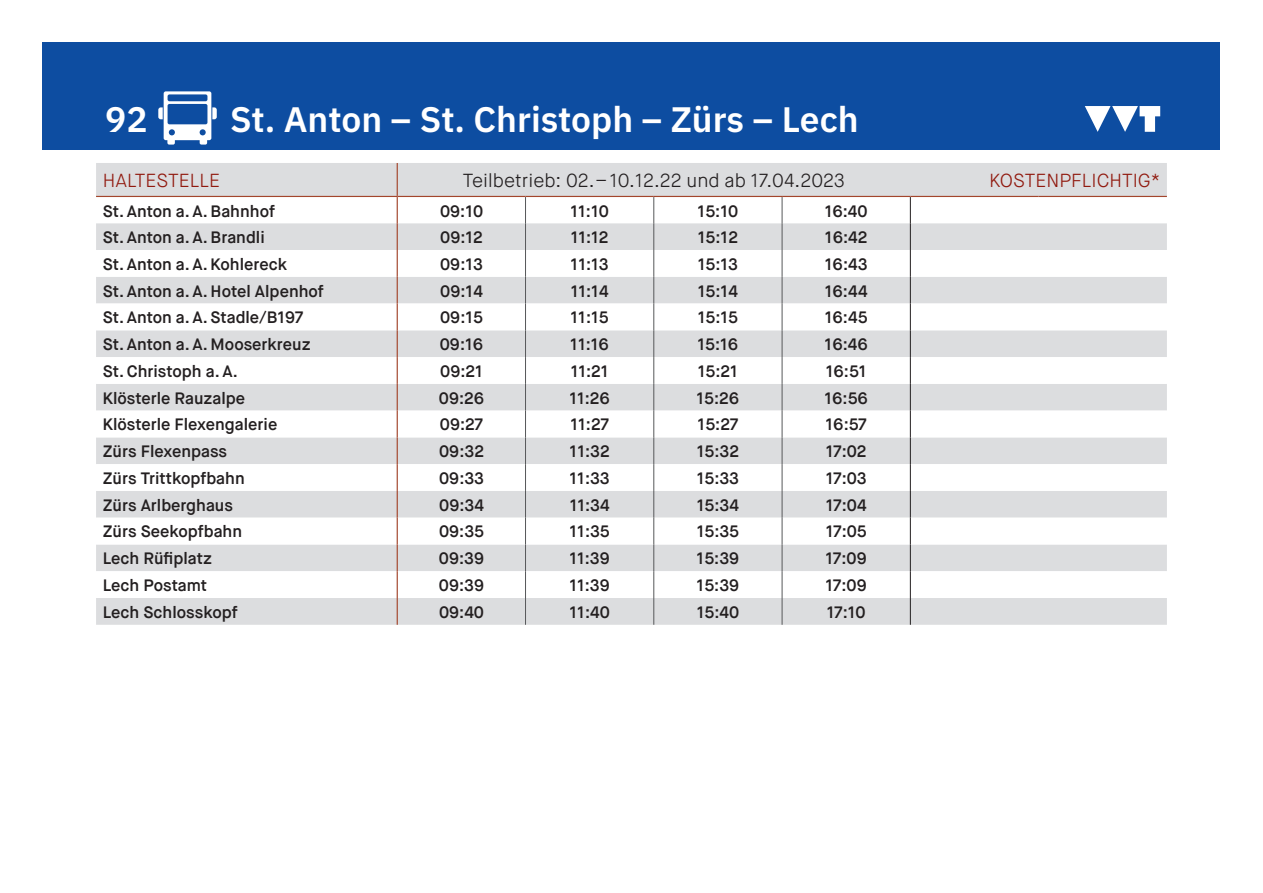
<style>
.page{position:relative;width:1263px;height:893px;background:#fff}
.page>*{position:absolute;margin:0;border:0;box-sizing:border-box;transform-origin:0 0}
.Plantitel{font:600 35.4px "IBM Plex Sans";color:#fff}
.t1{font:300 18.9px "Maison Neue";color:#231f20}
.t2{font:300 18.9px "Maison Neue";color:#911a0f}
.Uhrzeit_Tabelle{font:600 16.5px "Maison Neue";color:#231f20}
</style>
<div class="page">
<div style="left:43px;top:43px;width:1177px;height:107px;background:#0d4da1"></div>
<svg style="left:1085px;top:106px;width:75px;height:26px"></svg>
<svg style="left:158px;top:91px;width:59px;height:54px"></svg>
<div style="left:96px;top:163px;width:1071px;height:462px;background:#dcdddf"></div>
<svg style="left:96px;top:197px;width:1071px;height:401px"></svg>
<svg style="left:525px;top:197px;width:1px;height:428px"></svg>
<svg style="left:653px;top:197px;width:1px;height:428px"></svg>
<svg style="left:782px;top:197px;width:1px;height:428px"></svg>
<svg style="left:910px;top:197px;width:1px;height:428px"></svg>
<hr style="left:96px;top:196px;width:301px;height:1px;background:#a3462d">
<hr style="left:397px;top:196px;width:128px;height:1px;background:#a3462d">
<hr style="left:525px;top:196px;width:129px;height:1px;background:#a3462d">
<hr style="left:654px;top:196px;width:128px;height:1px;background:#a3462d">
<hr style="left:782px;top:196px;width:128px;height:1px;background:#a3462d">
<hr style="left:910px;top:196px;width:129px;height:1px;background:#a3462d">
<hr style="left:1039px;top:196px;width:128px;height:1px;background:#a3462d">
<hr style="left:397px;top:163px;width:1px;height:33px;background:#a3462d">
<svg style="left:397px;top:197px;width:1px;height:428px"></svg>
<p class="Plantitel" style="left:105px;top:91px;width:44px">92</p>
<p class="Plantitel" style="left:230px;top:91px;width:630px">St. Anton – St. Christoph – Zürs – Lech</p>
<p class="t2" style="left:103px;top:168px;width:119px">HALTESTELLE</p>
<p class="t1" style="left:463px;top:168px;width:383px">Teilbetrieb: 02.–10.12.22 und ab 17.04.2023</p>
<p class="t2" style="left:989px;top:168px;width:172px">KOSTENPFLICHTIG*</p>
<p class="Uhrzeit_Tabelle" style="left:103px;top:200px;width:174px">St. Anton a. A. Bahnhof</p>
<p class="Uhrzeit_Tabelle" style="left:440px;top:200px;width:45px">09:10</p>
<p class="Uhrzeit_Tabelle" style="left:570px;top:200px;width:40px">11:10</p>
<p class="Uhrzeit_Tabelle" style="left:698px;top:200px;width:42px">15:10</p>
<p class="Uhrzeit_Tabelle" style="left:825px;top:200px;width:44px">16:40</p>
<p class="Uhrzeit_Tabelle" style="left:103px;top:227px;width:163px">St. Anton a. A. Brandli</p>
<p class="Uhrzeit_Tabelle" style="left:440px;top:227px;width:44px">09:12</p>
<p class="Uhrzeit_Tabelle" style="left:571px;top:227px;width:39px">11:12</p>
<p class="Uhrzeit_Tabelle" style="left:698px;top:227px;width:42px">15:12</p>
<p class="Uhrzeit_Tabelle" style="left:825px;top:227px;width:44px">16:42</p>
<p class="Uhrzeit_Tabelle" style="left:103px;top:254px;width:186px">St. Anton a. A. Kohlereck</p>
<p class="Uhrzeit_Tabelle" style="left:440px;top:254px;width:44px">09:13</p>
<p class="Uhrzeit_Tabelle" style="left:571px;top:254px;width:40px">11:13</p>
<p class="Uhrzeit_Tabelle" style="left:698px;top:254px;width:42px">15:13</p>
<p class="Uhrzeit_Tabelle" style="left:825px;top:254px;width:44px">16:43</p>
<p class="Uhrzeit_Tabelle" style="left:103px;top:280px;width:222px">St. Anton a. A. Hotel Alpenhof</p>
<p class="Uhrzeit_Tabelle" style="left:440px;top:280px;width:44px">09:14</p>
<p class="Uhrzeit_Tabelle" style="left:571px;top:280px;width:39px">11:14</p>
<p class="Uhrzeit_Tabelle" style="left:698px;top:280px;width:42px">15:14</p>
<p class="Uhrzeit_Tabelle" style="left:825px;top:280px;width:44px">16:44</p>
<p class="Uhrzeit_Tabelle" style="left:103px;top:307px;width:202px">St. Anton a. A. Stadle/B197</p>
<p class="Uhrzeit_Tabelle" style="left:440px;top:307px;width:44px">09:15</p>
<p class="Uhrzeit_Tabelle" style="left:570px;top:307px;width:40px">11:15</p>
<p class="Uhrzeit_Tabelle" style="left:698px;top:307px;width:42px">15:15</p>
<p class="Uhrzeit_Tabelle" style="left:825px;top:307px;width:44px">16:45</p>
<p class="Uhrzeit_Tabelle" style="left:103px;top:334px;width:209px">St. Anton a. A. Mooserkreuz</p>
<p class="Uhrzeit_Tabelle" style="left:440px;top:334px;width:45px">09:16</p>
<p class="Uhrzeit_Tabelle" style="left:570px;top:334px;width:40px">11:16</p>
<p class="Uhrzeit_Tabelle" style="left:697px;top:334px;width:42px">15:16</p>
<p class="Uhrzeit_Tabelle" style="left:825px;top:334px;width:45px">16:46</p>
<p class="Uhrzeit_Tabelle" style="left:103px;top:361px;width:137px">St. Christoph a. A.</p>
<p class="Uhrzeit_Tabelle" style="left:440px;top:361px;width:44px">09:21</p>
<p class="Uhrzeit_Tabelle" style="left:571px;top:361px;width:39px">11:21</p>
<p class="Uhrzeit_Tabelle" style="left:698px;top:361px;width:42px">15:21</p>
<p class="Uhrzeit_Tabelle" style="left:826px;top:361px;width:42px">16:51</p>
<p class="Uhrzeit_Tabelle" style="left:103px;top:387px;width:144px">Klösterle Rauzalpe</p>
<p class="Uhrzeit_Tabelle" style="left:439px;top:387px;width:47px">09:26</p>
<p class="Uhrzeit_Tabelle" style="left:569px;top:387px;width:42px">11:26</p>
<p class="Uhrzeit_Tabelle" style="left:696px;top:387px;width:44px">15:26</p>
<p class="Uhrzeit_Tabelle" style="left:824px;top:387px;width:45px">16:56</p>
<p class="Uhrzeit_Tabelle" style="left:103px;top:414px;width:176px">Klösterle Flexengalerie</p>
<p class="Uhrzeit_Tabelle" style="left:440px;top:414px;width:45px">09:27</p>
<p class="Uhrzeit_Tabelle" style="left:570px;top:414px;width:40px">11:27</p>
<p class="Uhrzeit_Tabelle" style="left:698px;top:414px;width:42px">15:27</p>
<p class="Uhrzeit_Tabelle" style="left:825px;top:414px;width:43px">16:57</p>
<p class="Uhrzeit_Tabelle" style="left:103px;top:441px;width:126px">Zürs Flexenpass</p>
<p class="Uhrzeit_Tabelle" style="left:439px;top:441px;width:46px">09:32</p>
<p class="Uhrzeit_Tabelle" style="left:570px;top:441px;width:42px">11:32</p>
<p class="Uhrzeit_Tabelle" style="left:697px;top:441px;width:44px">15:32</p>
<p class="Uhrzeit_Tabelle" style="left:826px;top:441px;width:42px">17:02</p>
<p class="Uhrzeit_Tabelle" style="left:103px;top:468px;width:144px">Zürs Trittkopfbahn</p>
<p class="Uhrzeit_Tabelle" style="left:439px;top:468px;width:46px">09:33</p>
<p class="Uhrzeit_Tabelle" style="left:569px;top:468px;width:42px">11:33</p>
<p class="Uhrzeit_Tabelle" style="left:697px;top:468px;width:44px">15:33</p>
<p class="Uhrzeit_Tabelle" style="left:826px;top:468px;width:43px">17:03</p>
<p class="Uhrzeit_Tabelle" style="left:103px;top:495px;width:132px">Zürs Arlberghaus</p>
<p class="Uhrzeit_Tabelle" style="left:439px;top:495px;width:46px">09:34</p>
<p class="Uhrzeit_Tabelle" style="left:570px;top:495px;width:41px">11:34</p>
<p class="Uhrzeit_Tabelle" style="left:697px;top:495px;width:44px">15:34</p>
<p class="Uhrzeit_Tabelle" style="left:826px;top:495px;width:42px">17:04</p>
<p class="Uhrzeit_Tabelle" style="left:103px;top:521px;width:141px">Zürs Seekopfbahn</p>
<p class="Uhrzeit_Tabelle" style="left:439px;top:521px;width:47px">09:35</p>
<p class="Uhrzeit_Tabelle" style="left:569px;top:521px;width:42px">11:35</p>
<p class="Uhrzeit_Tabelle" style="left:697px;top:521px;width:44px">15:35</p>
<p class="Uhrzeit_Tabelle" style="left:826px;top:521px;width:43px">17:05</p>
<p class="Uhrzeit_Tabelle" style="left:103px;top:548px;width:111px">Lech Rüfiplatz</p>
<p class="Uhrzeit_Tabelle" style="left:439px;top:548px;width:47px">09:39</p>
<p class="Uhrzeit_Tabelle" style="left:569px;top:548px;width:42px">11:39</p>
<p class="Uhrzeit_Tabelle" style="left:697px;top:548px;width:44px">15:39</p>
<p class="Uhrzeit_Tabelle" style="left:825px;top:548px;width:43px">17:09</p>
<p class="Uhrzeit_Tabelle" style="left:103px;top:575px;width:106px">Lech Postamt</p>
<p class="Uhrzeit_Tabelle" style="left:439px;top:575px;width:47px">09:39</p>
<p class="Uhrzeit_Tabelle" style="left:569px;top:575px;width:42px">11:39</p>
<p class="Uhrzeit_Tabelle" style="left:697px;top:575px;width:44px">15:39</p>
<p class="Uhrzeit_Tabelle" style="left:825px;top:575px;width:43px">17:09</p>
<p class="Uhrzeit_Tabelle" style="left:103px;top:602px;width:136px">Lech Schlosskopf</p>
<p class="Uhrzeit_Tabelle" style="left:439px;top:602px;width:47px">09:40</p>
<p class="Uhrzeit_Tabelle" style="left:569px;top:602px;width:42px">11:40</p>
<p class="Uhrzeit_Tabelle" style="left:697px;top:602px;width:44px">15:40</p>
<p class="Uhrzeit_Tabelle" style="left:827px;top:602px;width:40px">17:10</p>
</div>
